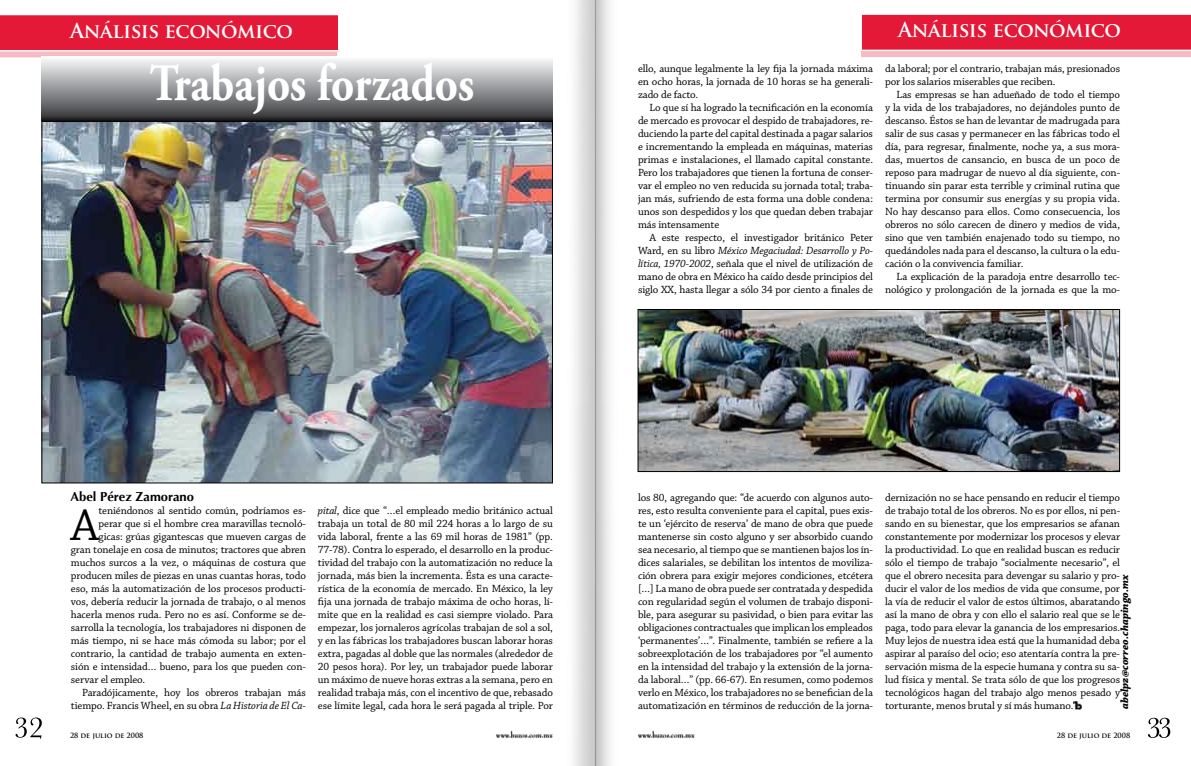
<style>
.page{position:relative;width:1191px;height:766px;background:#fff}
.page>*{position:absolute;margin:0;border:0;box-sizing:border-box;transform-origin:0 0}
.t1{font:700 52.5px "Adobe Garamond Pro";color:#fff;scale:.86 1}
.t2{font:46.4px "Chaparral Pro";color:#000}
.t3{font:700 20px "Trajan Pro";letter-spacing:-.02em;color:#fff}
.t4{font:700 13px "Optima";color:#000}
.t5{font:11px/13px "Chaparral Pro";letter-spacing:-.01em;color:#000;text-align:justify}
.t6{font:italic 700 11px "Chaparral Pro";color:#000}
.t7{font:8px "Bernhard Modern Std";color:#000}
.t8{font:700 7px "Trajan Pro";color:#000}
.s1{font-style:italic}
</style>
<div class="page">
<img style="left:574px;top:0;width:36px;height:765px">
<svg style="left:0;top:15px;width:338px;height:42px;background:#e63852"></svg>
<svg style="left:861px;top:15px;width:330px;height:42px;background:#e63952"></svg>
<svg style="left:1148px;top:717px;width:22px;height:20px"></svg>
<svg style="left:16px;top:717px;width:26px;height:21px"></svg>
<div style="left:41px;top:57px;width:512px;height:63px;background:linear-gradient(to bottom,#fafcfe,#333436)"></div>
<img style="left:639px;top:311px;width:479px;height:159px">
<div style="left:637px;top:309px;width:483px;height:163px;border:1px solid #000"></div>
<img style="left:43px;top:123px;width:508px;height:358px">
<svg style="left:1074px;top:701px;width:7px;height:8px"></svg>
<h3 class="t3" style="left:70px;top:18px;width:224px">Análisis económico</h3>
<h1 class="t1" style="left:150px;top:53px;width:379px">Trabajos forzados</h1>
<p class="t4" style="left:71px;top:489px;width:125px">Abel Pérez Zamorano</p>
<h2 class="t2" style="left:71px;top:499px;width:30px">A</h2>
<p class="t5" style="left:98px;top:504px;width:209px">teniéndonos al sentido común, podríamos es-</p>
<p class="t5" style="left:98px;top:517px;width:209px">perar que si el hombre crea maravillas tecnoló-</p>
<p class="t5" style="left:98px;top:530px;width:209px">gicas: grúas gigantescas que mueven cargas de</p>
<p class="t5" style="left:71px;top:543px;width:236px">gran tonelaje en cosa de minutos; tractores que abren</p>
<p class="t5" style="left:71px;top:556px;width:236px">muchos surcos a la vez, o máquinas de costura que</p>
<p class="t5" style="left:71px;top:569px;width:236px">producen miles de piezas en unas cuantas horas, todo</p>
<p class="t5" style="left:71px;top:582px;width:236px">eso, más la automatización de los procesos producti-</p>
<p class="t5" style="left:71px;top:595px;width:236px">vos, debería reducir la jornada de trabajo, o al menos</p>
<p class="t5" style="left:71px;top:608px;width:236px">hacerla menos ruda. Pero no es así. Conforme se de-</p>
<p class="t5" style="left:71px;top:621px;width:236px">sarrolla la tecnología, los trabajadores ni disponen de</p>
<p class="t5" style="left:71px;top:634px;width:236px">más tiempo, ni se hace más cómoda su labor; por el</p>
<p class="t5" style="left:71px;top:647px;width:236px">contrario, la cantidad de trabajo aumenta en exten-</p>
<p class="t5" style="left:71px;top:660px;width:236px">sión e intensidad… bueno, para los que pueden con-</p>
<p class="t5" style="left:71px;top:673px;width:76px">servar el empleo.</p>
<p class="t5" style="left:82px;top:686px;width:225px">Paradójicamente, hoy los obreros trabajan más</p>
<p class="t5" style="left:71px;top:699px;width:236px">tiempo. Francis Wheel, en su obra <span class="s1">La Historia de El Ca-</span></p>
<p class="t5" style="left:318px;top:504px;width:236px"><span class="s1">pital</span>, dice que “…el empleado medio británico actual trabaja un total de 80 mil 224 horas a lo largo de su vida laboral, frente a las 69 mil horas de 1981” (pp.<br>77-78). Contra lo esperado, el desarrollo en la produc&shy;tividad del trabajo con la automatización no reduce la jornada, más bien la incrementa. Ésta es una caracte&shy;rística de la economía de mercado. En México, la ley fija una jornada de trabajo máxima de ocho horas, lí&shy;mite que en la realidad es casi siempre violado. Para empezar, los jornaleros agrícolas trabajan de sol a sol, y en las fábricas los trabajadores buscan laborar horas extra, pagadas al doble que las normales (alrededor de 20 pesos hora). Por ley, un trabajador puede laborar un máximo de nueve horas extras a la semana, pero en realidad trabaja más, con el incentivo de que, rebasado ese límite legal, cada hora le será pagada al triple. Por</p>
<p class="t8" style="left:70px;top:730px;width:75px">28 de julio de 2008</p>
<p class="t7" style="left:496px;top:730px;width:58px">www.buzos.com.mx</p>
<p class="t5" style="left:638px;top:62px;width:236px">ello, aunque legalmente la ley fija la jornada máxima en ocho horas, la jornada de 10 horas se ha generali&shy;zado de facto.</p>
<p class="t5" style="left:638px;top:101px;width:236px;text-indent:11px">Lo que sí ha logrado la tecnificación en la economía de mercado es provocar el despido de trabajadores, re&shy;duciendo la parte del capital destinada a pagar salarios e incrementando la empleada en máquinas, materias primas e instalaciones, el llamado capital constante.<br>Pero los trabajadores que tienen la fortuna de conser&shy;var el empleo no ven reducida su jornada total; traba&shy;jan más, sufriendo de esta forma una doble condena: unos son despedidos y los que quedan deben trabajar más intensamente</p>
<p class="t5" style="left:638px;top:231px;width:236px;text-indent:11px">A este respecto, el investigador británico Peter Ward, en su libro <span class="s1">México Megaciudad: Desarrollo y Po&shy;lítica, 1970-2002</span>, señala que el nivel de utilización de mano de obra en México ha caído desde principios del siglo XX, hasta llegar a sólo 34 por ciento a finales de</p>
<h3 class="t3" style="left:898px;top:17px;width:224px">Análisis económico</h3>
<p class="t5" style="left:885px;top:62px;width:236px">da laboral; por el contrario, trabajan más, presionados por los salarios miserables que reciben.</p>
<p class="t5" style="left:885px;top:88px;width:236px;text-indent:11px">Las empresas se han adueñado de todo el tiempo y la vida de los trabajadores, no dejándoles punto de descanso. Éstos se han de levantar de madrugada para salir de sus casas y permanecer en las fábricas todo el día, para regresar, finalmente, noche ya, a sus mora&shy;das, muertos de cansancio, en busca de un poco de reposo para madrugar de nuevo al día siguiente, con&shy;tinuando sin parar esta terrible y criminal rutina que termina por consumir sus energías y su propia vida.<br>No hay descanso para ellos. Como consecuencia, los obreros no sólo carecen de dinero y medios de vida, sino que ven también enajenado todo su tiempo, no quedándoles nada para el descanso, la cultura o la edu&shy;cación o la convivencia familiar.</p>
<p class="t5" style="left:885px;top:270px;width:236px;text-align:right">La explicación de la paradoja entre desarrollo tec&shy;nológico y prolongación de la jornada es que la mo-</p>
<p class="t5" style="left:638px;top:491px;width:236px">los 80, agregando que: “de acuerdo con algunos auto&shy;res, esto resulta conveniente para el capital, pues exis&shy;te un ‘ejército de reserva’ de mano de obra que puede mantenerse sin costo alguno y ser absorbido cuando sea necesario, al tiempo que se mantienen bajos los ín&shy;dices salariales, se debilitan los intentos de moviliza&shy;ción obrera para exigir mejores condiciones, etcétera […] La mano de obra puede ser contratada y despedida con regularidad según el volumen de trabajo disponi&shy;ble, para asegurar su pasividad, o bien para evitar las obligaciones contractuales que implican los empleados ‘permanentes’…”. Finalmente, también se refiere a la sobreexplotación de los trabajadores por “el aumento en la intensidad del trabajo y la extensión de la jorna&shy;da laboral…” (pp. 66-67). En resumen, como podemos verlo en México, los trabajadores no se benefician de la automatización en términos de reducción de la jorna-</p>
<p class="t5" style="left:885px;top:491px;width:236px">dernización no se hace pensando en reducir el tiempo de trabajo total de los obreros. No es por ellos, ni pen&shy;sando en su bienestar, que los empresarios se afanan constantemente por modernizar los procesos y elevar la productividad. Lo que en realidad buscan es reducir sólo el tiempo de trabajo “socialmente necesario”, el que el obrero necesita para devengar su salario y pro&shy;ducir el valor de los medios de vida que consume, por la vía de reducir el valor de estos últimos, abaratando así la mano de obra y con ello el salario real que se le paga, todo para elevar la ganancia de los empresarios.<br>Muy lejos de nuestra idea está que la humanidad deba aspirar al paraíso del ocio; eso atentaría contra la pre&shy;servación misma de la especie humana y contra su sa&shy;lud física y mental. Se trata sólo de que los progresos tecnológicos hagan del trabajo algo menos pesado y torturante, menos brutal y sí más humano.</p>
<p class="t6" style="left:1118px;top:708px;width:136px;rotate:-90deg">abelpz@correo.chapingo.mx</p>
<p class="t7" style="left:638px;top:730px;width:58px">www.buzos.com.mx</p>
<p class="t8" style="left:1056px;top:730px;width:75px">28 de julio de 2008</p>
</div>
